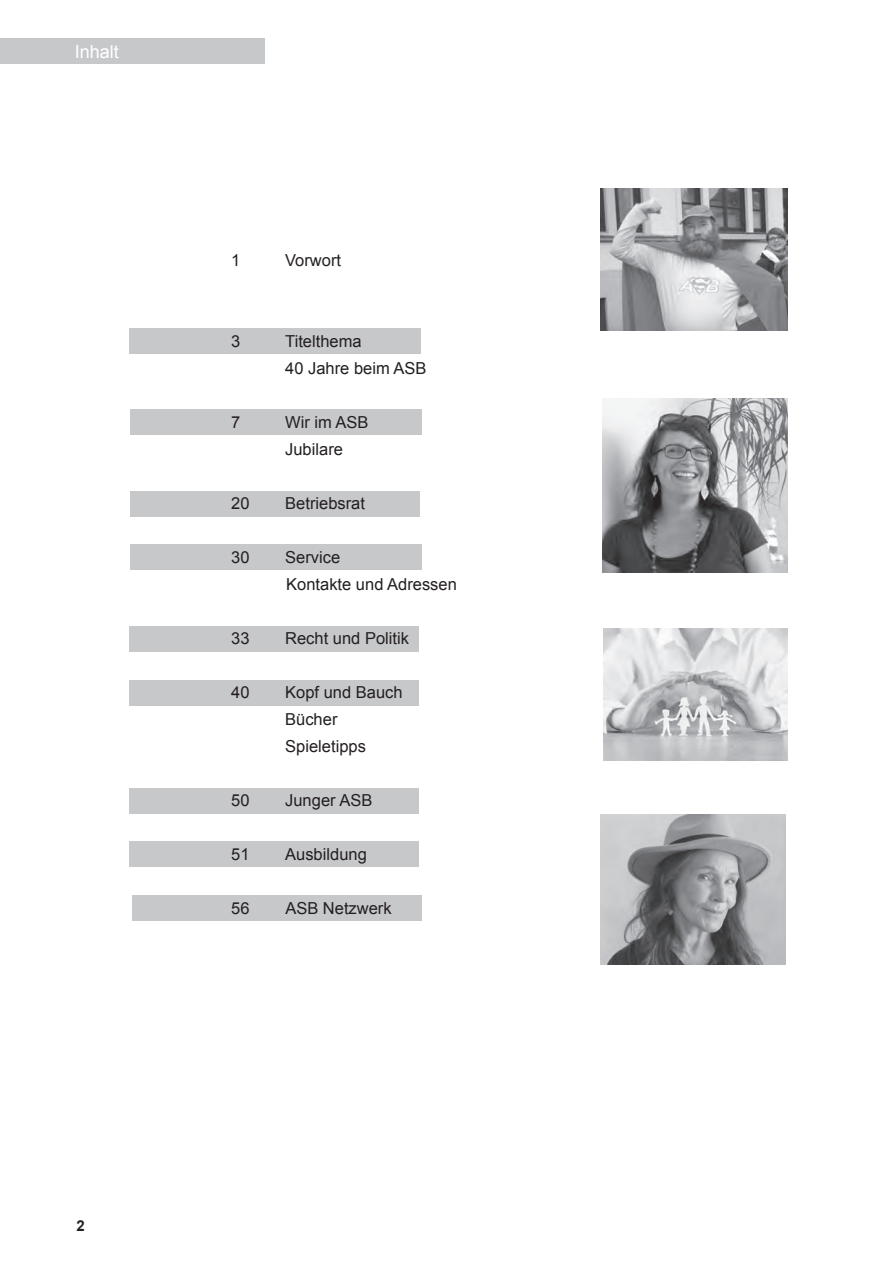
<style>
.page{position:relative;width:893px;height:1263px;background:#fff}
.page>*{position:absolute;margin:0;border:0;box-sizing:border-box;transform-origin:0 0}
.t1{font:18px "Arial";color:#fff}
.t2{font:16.5px/27px "Arial";color:#231f20}
.t3{font:700 15px "Arial";color:#231f20}
</style>
<div class="page">
<div style="left:0;top:38px;width:264px;height:26px;background:#c7c8ca"></div>
<div style="left:131px;top:409px;width:291px;height:26px;background:#c7c8ca"></div>
<div style="left:130px;top:328px;width:291px;height:26px;background:#c7c8ca"></div>
<div style="left:130px;top:544px;width:291px;height:25px;background:#c7c8ca"></div>
<div style="left:131px;top:492px;width:289px;height:25px;background:#c7c8ca"></div>
<div style="left:130px;top:627px;width:289px;height:25px;background:#c7c8ca"></div>
<div style="left:130px;top:680px;width:289px;height:26px;background:#c7c8ca"></div>
<div style="left:130px;top:788px;width:289px;height:25px;background:#c7c8ca"></div>
<div style="left:132px;top:896px;width:289px;height:25px;background:#c7c8ca"></div>
<div style="left:130px;top:841px;width:289px;height:26px;background:#c7c8ca"></div>
<img style="left:601px;top:189px;width:186px;height:141px">
<img style="left:601px;top:815px;width:184px;height:149px">
<img style="left:603px;top:628px;width:184px;height:133px">
<img style="left:602px;top:399px;width:185px;height:174px">
<p class="t1" style="left:75px;top:39px;width:46px">Inhalt</p>
<p class="t2" style="left:231px;top:247px;width:11px">1</p>
<p class="t2" style="left:285px;top:247px;width:57px">Vorwort</p>
<p class="t2" style="left:231px;top:328px;width:11px">3</p>
<p class="t2" style="left:285px;top:328px;width:143px">Titelthema<br>40 Jahre beim ASB</p>
<p class="t2" style="left:231px;top:409px;width:11px">7</p>
<p class="t2" style="left:285px;top:409px;width:85px">Wir im ASB<br>Jubilare</p>
<p class="t2" style="left:231px;top:490px;width:20px">20</p>
<p class="t2" style="left:285px;top:490px;width:81px">Betriebsrat</p>
<p class="t2" style="left:231px;top:544px;width:20px">30</p>
<p class="t2" style="left:285px;top:544px;width:173px">Service<br>Kontakte und Adressen</p>
<p class="t2" style="left:231px;top:625px;width:20px">33</p>
<p class="t2" style="left:285px;top:625px;width:125px">Recht und Politik</p>
<p class="t2" style="left:231px;top:679px;width:20px">40</p>
<p class="t2" style="left:285px;top:679px;width:119px">Kopf und Bauch<br>Bücher<br>Spieletipps</p>
<p class="t2" style="left:231px;top:787px;width:20px">50</p>
<p class="t2" style="left:285px;top:787px;width:89px">Junger ASB</p>
<p class="t2" style="left:231px;top:841px;width:20px">51</p>
<p class="t2" style="left:285px;top:841px;width:83px">Ausbildung</p>
<p class="t2" style="left:231px;top:895px;width:20px">56</p>
<p class="t2" style="left:285px;top:895px;width:108px">ASB Netzwerk</p>
<p class="t3" style="left:77px;top:1216px;width:10px">2</p>
</div>
